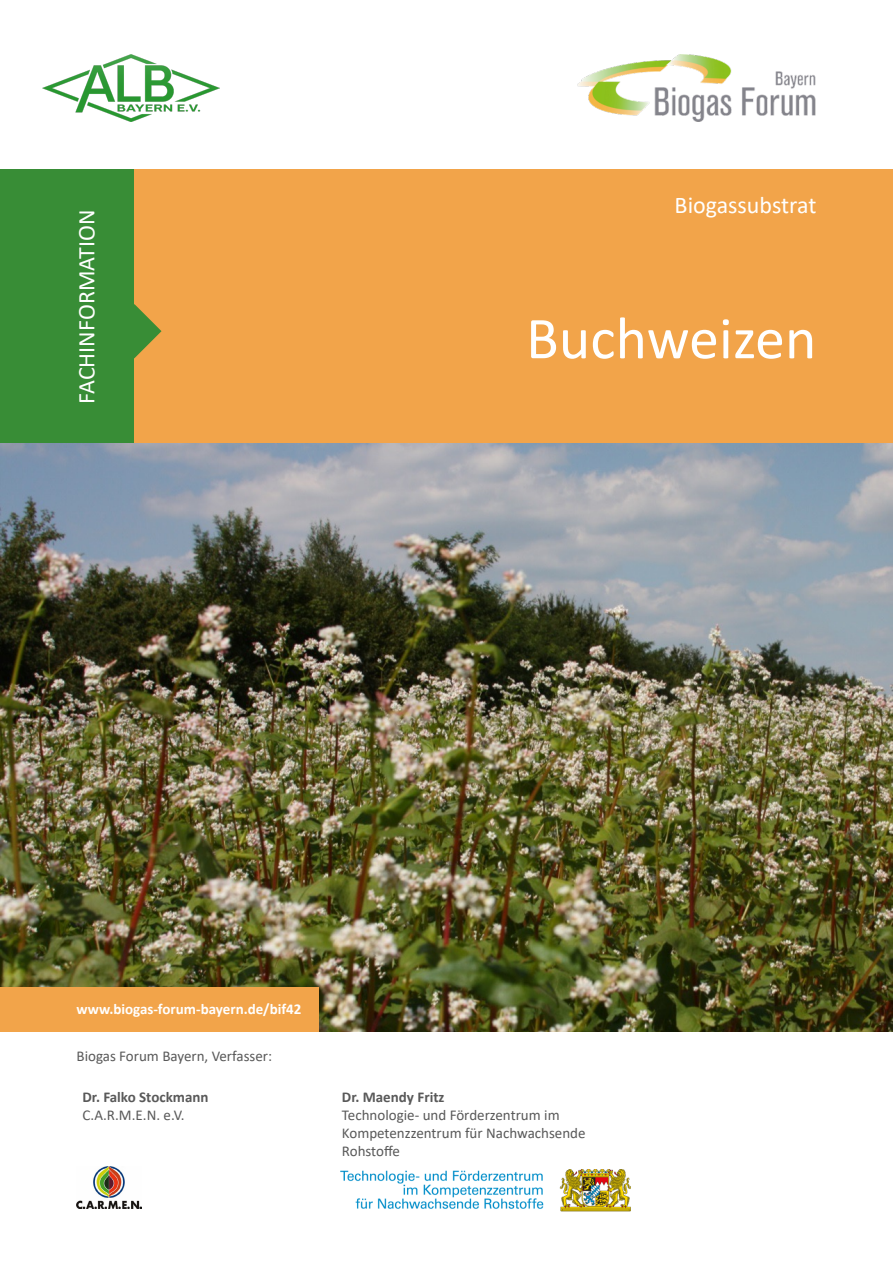
<style>
.page{position:relative;width:893px;height:1263px;background:#fff}
.page>*{position:absolute;margin:0;border:0;box-sizing:border-box;transform-origin:0 0}
.t1{font:60px "Calibri";color:#fff}
.t2{font:24px "Calibri";color:#fff}
.t3{font:15px/18px "Calibri";color:#595959}
.t4{font:700 15px "Calibri";color:#fff}
.t5{font:700 15px "Calibri";color:#595959}
</style>
<div class="page">
<img style="left:43px;top:54px;width:177px;height:68px">
<div style="left:0;top:169px;width:134px;height:275px;background:#388d36"></div>
<div style="left:134px;top:169px;width:759px;height:275px;background:#f2a44a"></div>
<img style="left:577px;top:54px;width:239px;height:68px">
<svg style="left:134px;top:304px;width:27px;height:54px"></svg>
<img style="left:0;top:444px;width:893px;height:587px">
<div style="left:0;top:987px;width:319px;height:44px;background:#f2a44a"></div>
<img style="left:77px;top:1167px;width:64px;height:41px">
<img style="left:340px;top:1169px;width:290px;height:43px">
<h2 class="t2" style="left:70px;top:404px;width:196px;rotate:-90deg">FACHINFORMATION</h2>
<h2 class="t2" style="left:675px;top:188px;width:143px">Biogassubstrat</h2>
<h1 class="t1" style="left:526px;top:297px;width:292px">Buchweizen</h1>
<p class="t4" style="left:77px;top:998px;width:226px">www.biogas-forum-bayern.de/bif42</p>
<p class="t3" style="left:77px;top:1047px;width:197px">Biogas Forum Bayern, Verfasser:</p>
<p class="t5" style="left:83px;top:1086px;width:128px">Dr. Falko Stockmann</p>
<p class="t3" style="left:83px;top:1106px;width:103px">C.A.R.M.E.N. e.V.</p>
<p class="t5" style="left:342px;top:1086px;width:104px">Dr. Maendy Fritz</p>
<p class="t3" style="left:342px;top:1106px;width:245px">Technologie- und Förderzentrum im<br>Kompetenzzentrum für Nachwachsende<br>Rohstoffe</p>
</div>
